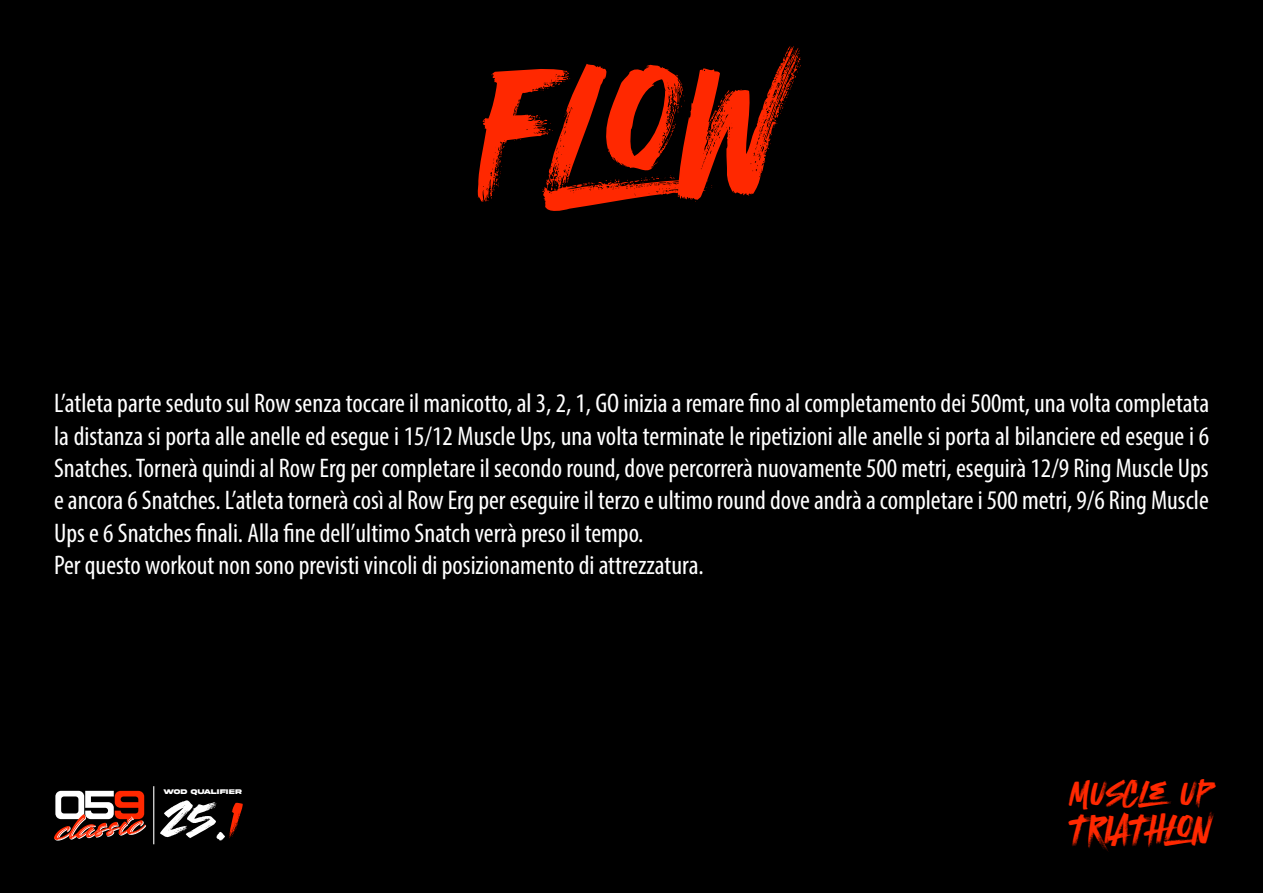
<style>
.page{position:relative;width:1263px;height:893px;background:#000}
.page>*{position:absolute;margin:0;border:0;box-sizing:border-box;transform-origin:0 0}
.t1{font:174.15px "Atomic Marker";color:#ff2800}
.t2{font:51.3px "Atomic Marker";color:#fff}
.t3{font:37.05px "Atomic Marker";color:#ff2800}
.t4{font:31.95px "Atomic Marker";color:#ff2800}
.t5{font:condensed 27px/32.4px "Myriad Pro";color:#fff}
.t6{font:700 7.2px "Akira Expanded Super";letter-spacing:.055em;color:#fff}
.s1{color:#ff2800}
</style>
<div class="page">
<svg style="left:54px;top:791px;width:92px;height:50px"></svg>
<hr style="left:153px;top:786px;width:1px;height:58px;background:#fff">
<h1 class="t1" style="left:476px;top:35px;width:312px">FLOW</h1>
<p class="t5" style="left:54px;top:387px;width:1157px">L’atleta parte seduto sul Row senza toccare il manicotto, al 3, 2, 1, GO inizia a remare fino al completamento dei 500mt, una volta completata la distanza si porta alle anelle ed esegue i 15/12 Muscle Ups, una volta terminate le ripetizioni alle anelle si porta al bilanciere ed esegue i 6<br>Snatches. Tornerà quindi al Row Erg per completare il secondo round, dove percorrerà nuovamente 500 metri, eseguirà 12/9 Ring Muscle Ups e ancora 6 Snatches. L’atleta tornerà così al Row Erg per eseguire il terzo e ultimo round dove andrà a completare i 500 metri, 9/6 Ring Muscle Ups e 6 Snatches finali. Alla fine dell’ultimo Snatch verrà preso il tempo.<br>Per questo workout non sono previsti vincoli di posizionamento di attrezzatura.</p>
<p class="t6" style="left:163px;top:788px;width:80px">WOD QUALIFIER</p>
<p class="t4" style="left:1070px;top:775px;width:143px">MUSCLE UP</p>
<h3 class="t3" style="left:1070px;top:809px;width:143px">TRIATHLON</h3>
<h2 class="t2" style="left:163px;top:791px;width:80px">25.<span class="s1">1</span></h2>
</div>
